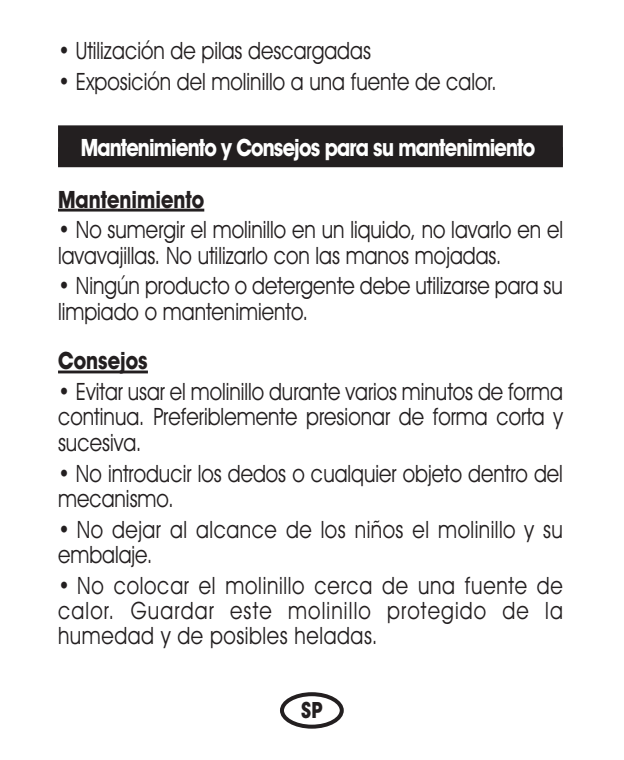
<style>
.page{position:relative;width:624px;height:760px;background:#fff}
.page>*{position:absolute;margin:0;border:0;box-sizing:border-box;transform-origin:0 0}
.t1{font:24px/25.2px "Avant Garde IT Cby BT";color:#231f20;scale:.85 1}
.t2{font:24px/25.2px "Avant Garde IT Cby BT";letter-spacing:.025em;color:#231f20;scale:.85 1}
.t3{font:700 24px "Avant Garde IT Cby BT";letter-spacing:-.04em;color:#fff;scale:.85 1}
.t4{font:700 24px "Avant Garde IT Cby BT";color:#231f20;scale:.85 1}
.t5{font:700 22.4px "Avant Garde IT Cby BT";color:#231f20;scale:.85 1}
</style>
<div class="page">
<div style="left:58px;top:125px;width:505px;height:40px;background:#231f20"></div>
<div style="left:58px;top:147px;width:505px;height:20px;background:#231f20"></div>
<hr style="left:58px;top:209px;width:146px;height:3px;background:#231f20">
<hr style="left:58px;top:371px;width:90px;height:2px;background:#231f20">
<svg style="left:280px;top:692px;width:64px;height:37px"></svg>
<p class="t1" style="left:58px;top:40px;width:370px">• Utilización de pilas descargadas</p>
<p class="t1" style="left:58px;top:71px;width:518px">• Exposición del molinillo a una fuente de calor.</p>
<p class="t3" style="left:81px;top:139px;width:536px">Mantenimiento y Consejos para su mantenimiento</p>
<p class="t4" style="left:58px;top:190px;width:174px">Mantenimiento</p>
<p class="t1" style="left:58px;top:219px;width:596px">• No sumergir el molinillo en un liquido, no lavarlo en el lavavajillas. No utilizarlo con las manos mojadas.</p>
<p class="t1" style="left:58px;top:275px;width:595px">• Ningún producto o detergente debe utilizarse para su limpiado o mantenimiento.</p>
<p class="t4" style="left:58px;top:352px;width:107px">Consejos</p>
<p class="t1" style="left:58px;top:381px;width:596px;text-align:justify">• Evitar usar el molinillo durante varios minutos de forma continua. Preferiblemente presionar de forma corta y sucesiva.</p>
<p class="t1" style="left:58px;top:462px;width:596px">• No introducir los dedos o cualquier objeto dentro del mecanismo.</p>
<p class="t2" style="left:58px;top:519px;width:595px">• No dejar al alcance de los niños el molinillo y su embalaje.</p>
<p class="t1" style="left:58px;top:575px;width:596px;text-align:justify">• No colocar el molinillo cerca de una fuente de calor. Guardar este molinillo protegido de la humedad y de posibles heladas.</p>
<p class="t5" style="left:301px;top:702px;width:27px">SP</p>
</div>
